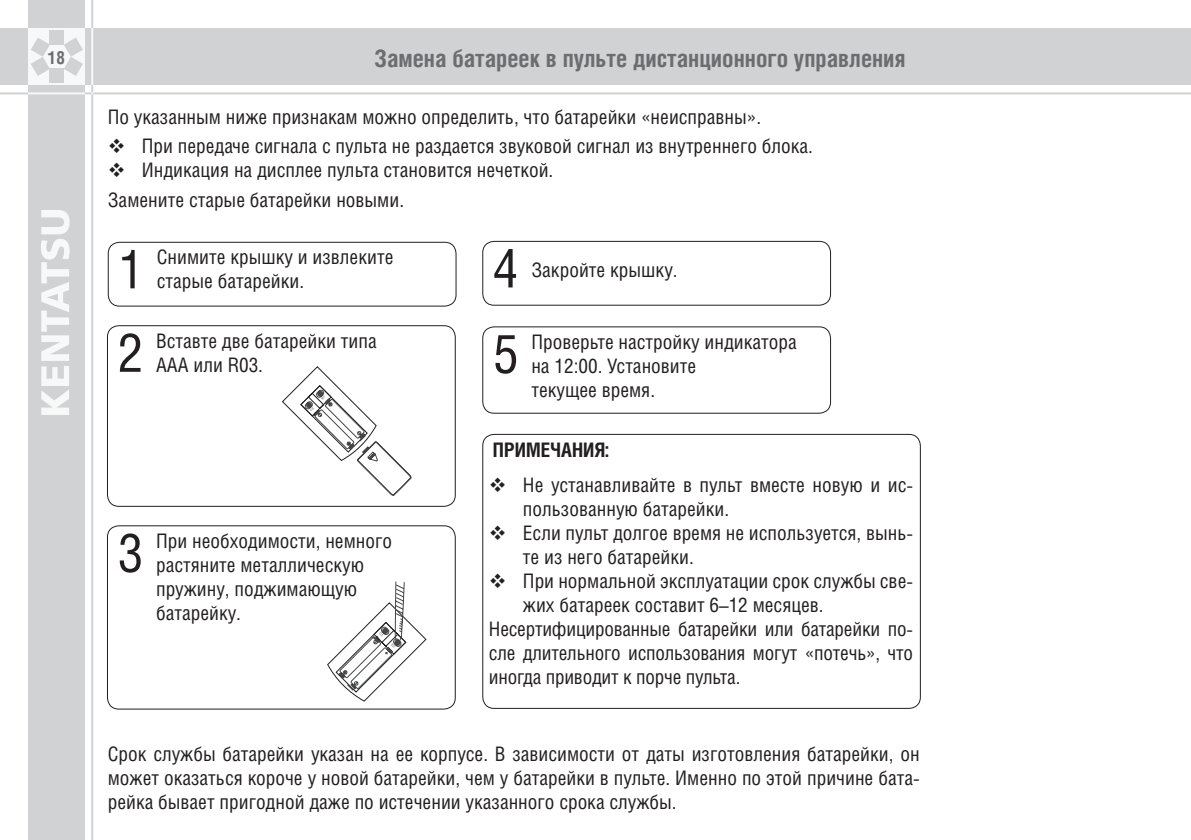
<style>
.page{position:relative;width:1191px;height:840px;background:#fff}
.page>*{position:absolute;margin:0;border:0;box-sizing:border-box;transform-origin:0 0}
.t1{font:53.4px "Helios Cond";color:#231f20}
.t2{font:700 24px "Helios Cond";color:#6c6d70}
.t3{font:20px/24px "Helios Cond";color:#231f20}
.t4{font:700 20px "Helios Cond";color:#231f20}
.t5{font:700 18px "Helios Cond";color:#6c6d70}
</style>
<div class="page">
<div style="left:0;top:28px;width:1191px;height:57px;background:#d1d2d4"></div>
<div style="left:28px;top:0;width:57px;height:839px;background:#d1d2d4"></div>
<hr style="left:91px;top:0;width:2px;height:839px;background:#d1d2d4">
<hr style="left:0;top:92px;width:1191px;height:2px;background:#d1d2d4">
<svg style="left:31px;top:38px;width:19px;height:38px"></svg>
<svg style="left:64px;top:38px;width:19px;height:38px"></svg>
<svg style="left:41px;top:210px;width:29px;height:205px"></svg>
<div style="left:108px;top:242px;width:348px;height:64px;border:1px solid #231f20;border-radius:11px"></div>
<svg style="left:282px;top:366px;width:129px;height:129px"></svg>
<div style="left:107px;top:325px;width:349px;height:181px;border:1px solid #231f20;border-radius:11px"></div>
<svg style="left:327px;top:581px;width:99px;height:120px"></svg>
<div style="left:107px;top:525px;width:349px;height:184px;border:1px solid #231f20;border-radius:11px"></div>
<div style="left:482px;top:241px;width:349px;height:64px;border:1px solid #231f20;border-radius:11px"></div>
<div style="left:482px;top:326px;width:349px;height:87px;border:1px solid #231f20;border-radius:11px"></div>
<div style="left:482px;top:433px;width:439px;height:275px;border:1px solid #231f20;border-radius:11px"></div>
<p class="t5" style="left:48px;top:46px;width:19px">18</p>
<p class="t2" style="left:374px;top:44px;width:533px">Замена батареек в пульте дистанционного управления</p>
<p class="t3" style="left:108px;top:104px;width:655px">По указанным ниже признакам можно определить, что батарейки «неисправны».</p>
<p class="t3" style="left:108px;top:134px;width:707px">❖ При передаче сигнала с пульта не раздается звуковой сигнал из внутреннего блока.</p>
<p class="t3" style="left:108px;top:155px;width:447px;line-height:29.6px">❖ Индикация на дисплее пульта становится нечеткой.<br>Замените старые батарейки новыми.</p>
<h1 class="t1" style="left:118px;top:237px;width:27px">1</h1>
<p class="t3" style="left:157px;top:245px;width:238px">Снимите крышку и извлеките старые батарейки.</p>
<h1 class="t1" style="left:493px;top:236px;width:27px">4</h1>
<p class="t3" style="left:531px;top:258px;width:148px">Закройте крышку.</p>
<h1 class="t1" style="left:118px;top:320px;width:27px">2</h1>
<p class="t3" style="left:156px;top:328px;width:222px">Вставте две батарейки типа<br>ААА или R03.</p>
<h1 class="t1" style="left:118px;top:520px;width:27px">3</h1>
<p class="t3" style="left:156px;top:528px;width:237px">При необходимости, немного растяните металлическую пружину, поджимающую батарейку.</p>
<h1 class="t1" style="left:493px;top:321px;width:27px">5</h1>
<p class="t3" style="left:531px;top:329px;width:267px">Проверьте настройку индикатора на 12:00. Установите<br>текущее время.</p>
<p class="t4" style="left:493px;top:437px;width:118px">ПРИМЕЧАНИЯ:</p>
<p class="t3" style="left:523px;top:472px;width:391px;text-indent:-34px">❖ Не устанавливайте в пульт вместе новую и ис&shy;пользованную батарейки.</p>
<p class="t3" style="left:523px;top:520px;width:391px;text-indent:-34px">❖ Если пульт долгое время не используется, вынь&shy;те из него батарейки.</p>
<p class="t3" style="left:489px;top:568px;width:426px">❖ При нормальной эксплуатации срок службы све-</p>
<p class="t3" style="left:523px;top:592px;width:302px">жих батареек составит 6–12 месяцев.</p>
<p class="t3" style="left:489px;top:616px;width:425px">Несертифицированные батарейки или батарейки по-</p>
<p class="t3" style="left:489px;top:640px;width:426px">сле длительного использования могут «потечь», что</p>
<p class="t3" style="left:489px;top:664px;width:253px">иногда приводит к порче пульта.</p>
<p class="t3" style="left:108px;top:740px;width:813px;text-align:justify">Срок службы батарейки указан на ее корпусе. В зависимости от даты изготовления батарейки, он может оказаться короче у новой батарейки, чем у батарейки в пульте. Именно по этой причине бата&shy;рейка бывает пригодной даже по истечении указанного срока службы.</p>
</div>
